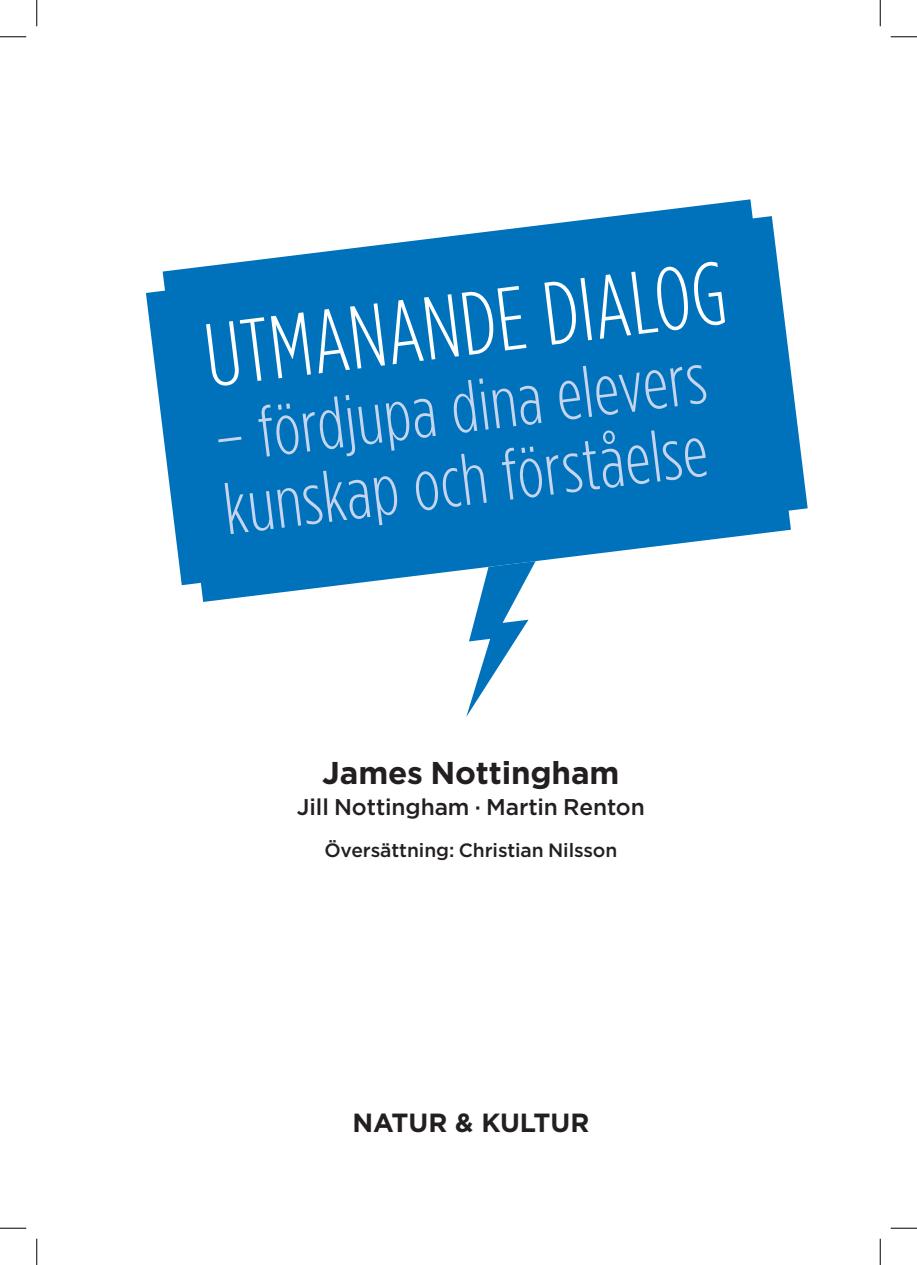
<style>
.page{position:relative;width:917px;height:1265px;background:#fff}
.page>*{position:absolute;margin:0;border:0;box-sizing:border-box;transform-origin:0 0}
.t1{font:300 condensed 89.25px "Gotham HTF";color:#fff}
.t2{font:300 condensed 72.45px/72.5px "Gotham HTF";color:#c6d5ed}
.t3{font:700 31.5px "Gotham HTF";letter-spacing:-.005em;color:#231f20}
.t4{font:700 26.25px "Gotham HTF";color:#231f20}
.t5{font:500 22.75px "Gotham HTF";letter-spacing:-.005em;color:#231f20}
.t6{font:500 19.25px "Gotham HTF";letter-spacing:-.005em;color:#231f20}
</style>
<div class="page">
<svg style="left:146px;top:199px;width:662px;height:403px;fill:#0072bc"></svg>
<svg style="left:466px;top:561px;width:70px;height:155px"></svg>
<svg style="left:0;top:36px;width:26px;height:1px"></svg>
<svg style="left:891px;top:36px;width:26px;height:1px"></svg>
<svg style="left:0;top:1227px;width:26px;height:1px"></svg>
<svg style="left:891px;top:1227px;width:26px;height:1px"></svg>
<svg style="left:36px;top:0;width:1px;height:26px"></svg>
<svg style="left:36px;top:1238px;width:1px;height:26px"></svg>
<svg style="left:880px;top:0;width:1px;height:26px"></svg>
<svg style="left:880px;top:1238px;width:1px;height:26px"></svg>
<p class="t1" style="left:199px;top:309px;width:526px;rotate:-7deg">UTMANANDE DIALOG</p>
<p class="t2" style="left:211px;top:400px;width:496px;rotate:-7deg">– fördjupa dina elevers kunskap och förståelse</p>
<p class="t3" style="left:322px;top:754px;width:299px">James Nottingham</p>
<p class="t5" style="left:297px;top:794px;width:349px">Jill Nottingham · Martin Renton</p>
<p class="t6" style="left:324px;top:838px;width:295px">Översättning: Christian Nilsson</p>
<p class="t4" style="left:352px;top:1107px;width:239px">NATUR &amp; KULTUR</p>
</div>
